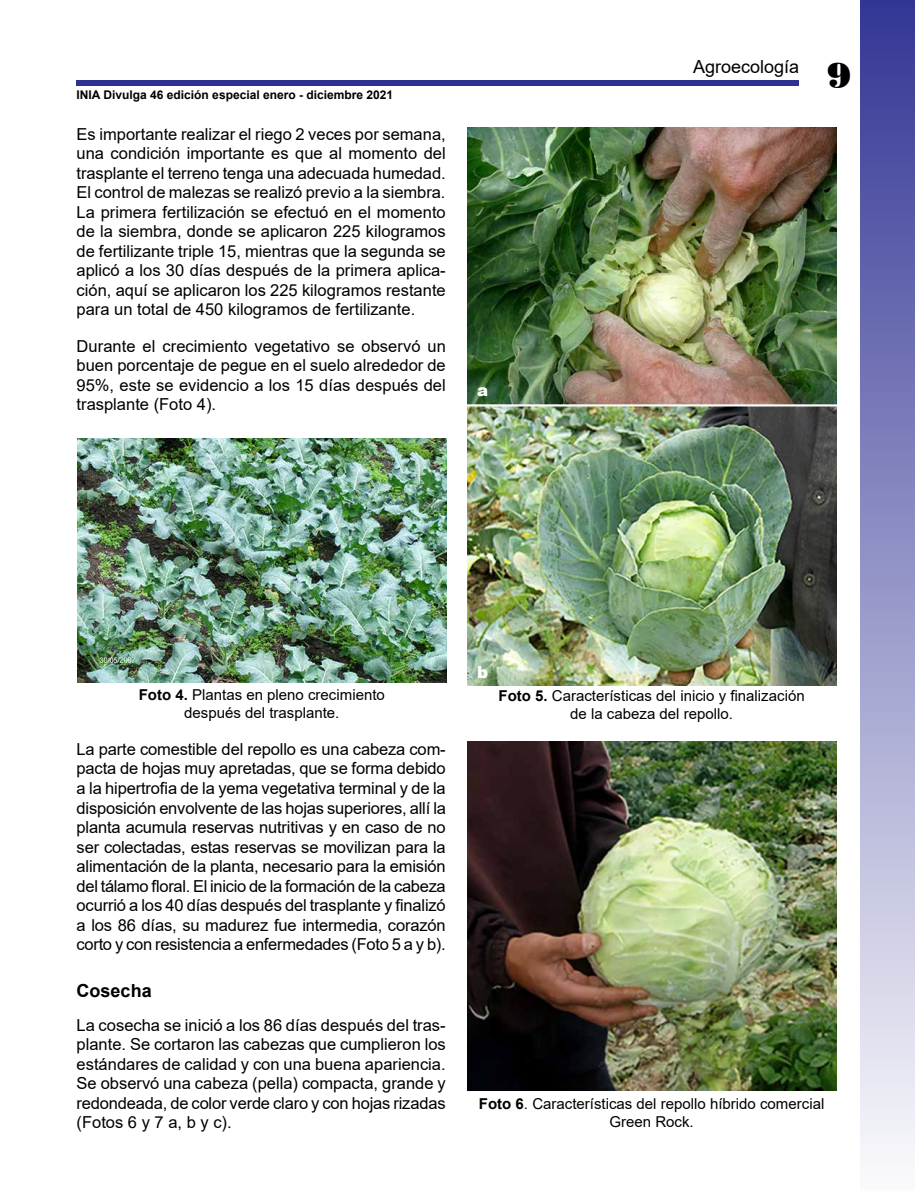
<style>
.page{position:relative;width:915px;height:1191px;background:#fff}
.page>*{position:absolute;margin:0;border:0;box-sizing:border-box;transform-origin:0 0}
.t1{font:36px "Poster Bodoni BT";color:#000}
.t2{font:18px "Arial";color:#000}
.t3{font:700 18px "Arial";color:#000}
.t4{font:16.5px/19.5px "Arial";color:#000;text-align:justify}
.t5{font:900 16.5px "Arial";color:#fff}
.t6{font:15px/18px "Arial";color:#000;text-align:center}
.t7{font:700 12px "Arial";color:#000}
.s1{font-weight:700}
</style>
<div class="page">
<div style="left:77px;top:80px;width:721px;height:5px;background:#2e3192"></div>
<div style="left:859px;top:0;width:55px;height:1191px;background:linear-gradient(to bottom,#333595,#fbfbfd)"></div>
<img style="left:467px;top:128px;width:368px;height:557px">
<img style="left:467px;top:741px;width:368px;height:349px">
<img style="left:78px;top:439px;width:368px;height:244px">
<p class="t7" style="left:77px;top:86px;width:318px">INIA Divulga 46 edición especial enero - diciembre 2021</p>
<p class="t4" style="left:77px;top:124px;width:370px">Es importante realizar el riego 2 veces por semana, una condición importante es que al momento del trasplante el terreno tenga una adecuada humedad.<br>El control de malezas se realizó previo a la siembra.<br>La primera fertilización se efectuó en el momento de la siembra, donde se aplicaron 225 kilogramos de fertilizante triple 15, mientras que la segunda se aplicó a los 30 días después de la primera aplica&shy;ción, aquí se aplicaron los 225 kilogramos restante para un total de 450 kilogramos de fertilizante.</p>
<p class="t4" style="left:77px;top:336px;width:371px">Durante el crecimiento vegetativo se observó un buen porcentaje de pegue en el suelo alrededor de 95%, este se evidencio a los 15 días después del trasplante (Foto 4).</p>
<p class="t5" style="left:477px;top:378px;width:13px">a</p>
<p class="t5" style="left:477px;top:660px;width:13px">b</p>
<p class="t2" style="left:692px;top:54px;width:108px">Agroecología</p>
<h1 class="t1" style="left:826px;top:53px;width:25px">9</h1>
<p class="t6" style="left:139px;top:685px;width:247px"><span class="s1">Foto 4.</span> Plantas en pleno crecimiento después del trasplante.</p>
<p class="t6" style="left:498px;top:687px;width:307px"><span class="s1">Foto 5.</span> Características del inicio y finalización de la cabeza del repollo.</p>
<p class="t4" style="left:77px;top:739px;width:371px">La parte comestible del repollo es una cabeza com&shy;pacta de hojas muy apretadas, que se forma debido a la hipertrofia de la yema vegetativa terminal y de la disposición envolvente de las hojas superiores, allí la planta acumula reservas nutritivas y en caso de no ser colectadas, estas reservas se movilizan para la alimentación de la planta, necesario para la emisión del tálamo floral. El inicio de la formación de la cabeza ocurrió a los 40 días después del trasplante y finalizó a los 86 días, su madurez fue intermedia, corazón corto y con resistencia a enfermedades (Foto 5 a y b).</p>
<p class="t3" style="left:77px;top:977px;width:77px">Cosecha</p>
<p class="t4" style="left:77px;top:1015px;width:370px">La cosecha se inició a los 86 días después del tras&shy;plante. Se cortaron las cabezas que cumplieron los estándares de calidad y con una buena apariencia.<br>Se observó una cabeza (pella) compacta, grande y redondeada, de color verde claro y con hojas rizadas (Fotos 6 y 7 a, b y c).</p>
<p class="t6" style="left:479px;top:1095px;width:347px"><span class="s1">Foto 6</span>. Características del repollo híbrido comercial<br>Green Rock.</p>
</div>
